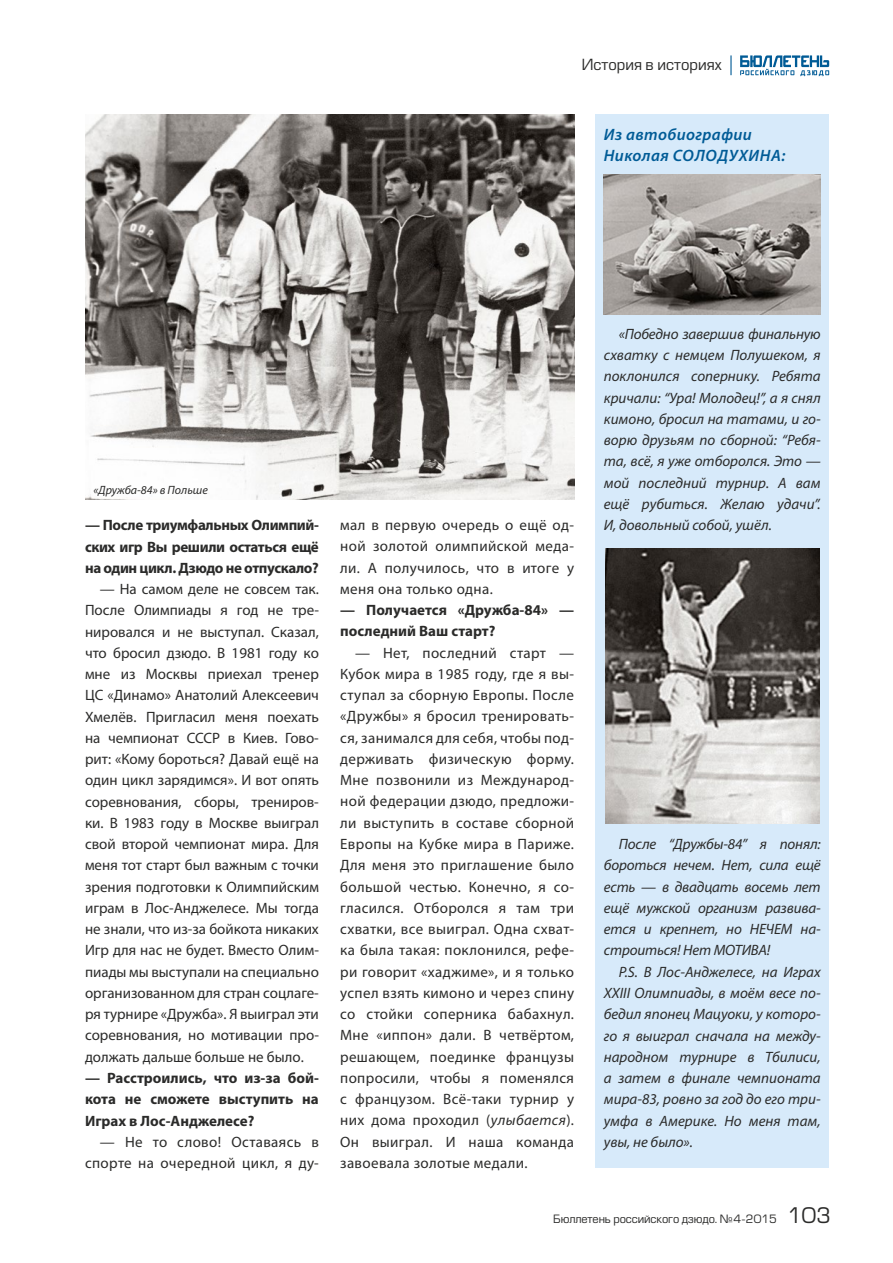
<style>
.page{position:relative;width:893px;height:1263px;background:#fff}
.page>*{position:absolute;margin:0;border:0;box-sizing:border-box;transform-origin:0 0}
.t1{font:italic 600 16.5px/21.3px "Myriad Pro";letter-spacing:.025em;color:#005b96}
.t2{font:15px/21.3px "Myriad Pro";letter-spacing:.025em;color:#2b2b2a;text-align:justify}
.t3{font:italic 15px/21.3px "Myriad Pro";color:#2b2b2a;text-align:justify}
.t4{font:700 15px/21.3px "Myriad Pro";letter-spacing:-.005em;color:#2b2b2a;text-align:justify}
.t5{font:15px "Europe C";color:#2b2b2a}
.t6{font:italic 12px "Myriad Pro";color:#2b2b2a}
.t7{font:11.25px "Europe C";letter-spacing:-.01em;color:#2b2b2a}
.s1{font-style:italic}
.s2{font-family:"DIN Pro"}
.s3{font-size:21px}
</style>
<div class="page">
<hr style="left:730px;top:55px;width:2px;height:20px;background:#005b96">
<svg style="left:740px;top:55px;width:89px;height:21px"></svg>
<img style="left:85px;top:115px;width:489px;height:385px">
<div style="left:595px;top:115px;width:234px;height:1053px;background:#d7eafa"></div>
<img style="left:604px;top:174px;width:217px;height:141px">
<img style="left:605px;top:548px;width:214px;height:275px">
<p class="t5" style="left:582px;top:56px;width:142px">История в историях</p>
<p class="t1" style="left:604px;top:123px;width:183px">Из автобиографии<br>Николая СОЛОДУХИНА:</p>
<p class="t6" style="left:94px;top:482px;width:116px">«Дружба-84» в Польше</p>
<p class="t4" style="left:85px;top:514px;width:235px">— После триумфальных Олимпий&shy;ских игр Вы решили остаться ещё на один цикл. Дзюдо не отпускало?</p>
<p class="t2" style="left:85px;top:578px;width:235px;text-indent:15px">— На самом деле не совсем так.<br>После Олимпиады я год не тре&shy;нировался и не выступал. Сказал, что бросил дзюдо. В 1981 году ко мне из Москвы приехал тренер ЦС «Динамо» Анатолий Алексеевич Хмелёв. Пригласил меня поехать на чемпионат СССР в Киев. Гово&shy;рит: «Кому бороться? Давай ещё на один цикл зарядимся». И вот опять соревнования, сборы, трениров&shy;ки. В 1983 году в Москве выиграл свой второй чемпионат мира. Для меня тот старт был важным с точки зрения подготовки к Олимпийским играм в Лос-Анджелесе. Мы тогда не знали, что из-за бойкота никаких Игр для нас не будет. Вместо Олим&shy;пиады мы выступали на специально организованном для стран соцлаге&shy;ря турнире «Дружба». Я выиграл эти соревнования, но мотивации про&shy;должать дальше больше не было.</p>
<p class="t4" style="left:85px;top:1067px;width:235px">— Расстроились, что из-за бой&shy;кота не сможете выступить на Играх в Лос-Анджелесе?</p>
<p class="t2" style="left:85px;top:1131px;width:235px;text-align:right">— Не то слово! Оставаясь в спорте на очередной цикл, я ду-</p>
<p class="t2" style="left:340px;top:514px;width:235px">мал в первую очередь о ещё од&shy;ной золотой олимпийской меда&shy;ли. А получилось, что в итоге у меня она только одна.</p>
<p class="t4" style="left:340px;top:599px;width:235px">— Получается «Дружба-84» — последний Ваш старт?</p>
<p class="t2" style="left:340px;top:642px;width:235px;text-indent:15px">— Нет, последний старт — Кубок мира в 1985 году, где я вы&shy;ступал за сборную Европы. После «Дружбы» я бросил тренировать&shy;ся, занимался для себя, чтобы под&shy;держивать физическую форму.<br>Мне позвонили из Международ&shy;ной федерации дзюдо, предложи&shy;ли выступить в составе сборной Европы на Кубке мира в Париже.<br>Для меня это приглашение было большой честью. Конечно, я со&shy;гласился. Отборолся я там три схватки, все выиграл. Одна схват&shy;ка была такая: поклонился, рефе&shy;ри говорит «хаджиме», и я только успел взять кимоно и через спину со стойки соперника бабахнул.<br>Мне «иппон» дали. В четвёртом, решающем, поединке французы попросили, чтобы я поменялся с французом. Всё-таки турнир у них дома проходил (<span class="s1">улыбается</span>).<br>Он выиграл. И наша команда завоевала золотые медали.</p>
<p class="t3" style="left:604px;top:323px;width:218px;text-indent:15px">«Победно завершив финальную схватку с немцем Полушеком, я поклонился сопернику. Ребята кричали: “Ура! Молодец!”, а я снял кимоно, бросил на татами, и го&shy;ворю друзьям по сборной: “Ребя&shy;та, всё, я уже отборолся. Это — мой последний турнир. А вам ещё рубиться. Желаю удачи”.<br>И, довольный собой, ушёл.</p>
<p class="t3" style="left:604px;top:833px;width:218px;text-indent:15px">После “Дружбы-84” я понял: бороться нечем. Нет, сила ещё есть — в двадцать восемь лет ещё мужской организм развива&shy;ется и крепнет, но НЕЧЕМ на&shy;строиться! Нет МОТИВА!</p>
<p class="t3" style="left:604px;top:961px;width:218px;text-indent:15px">P.S. В Лос-Анджелесе, на Играх XXIII Олимпиады, в моём весе по&shy;бедил японец Мацуоки, у которо&shy;го я выиграл сначала на между&shy;народном турнире в Тбилиси, а затем в финале чемпионата мира-83, ровно за год до его три&shy;умфа в Америке. Но меня там, увы, не было».</p>
<p class="t7" style="left:553px;top:1213px;width:279px">Бюллетень российского дзюдо. №4<span class="s2">-</span>2015 <span class="s3">103</span></p>
</div>
